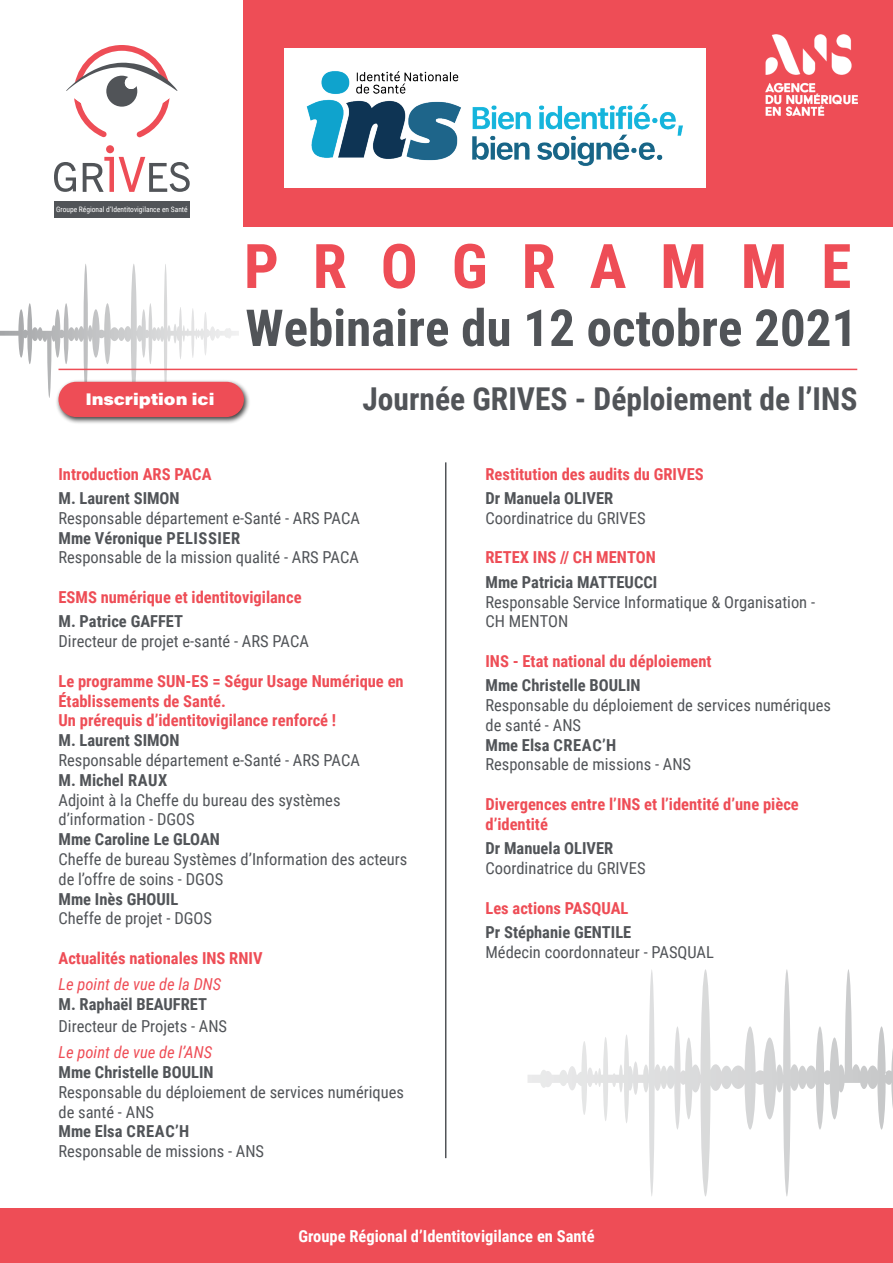
<style>
.page{position:relative;width:893px;height:1263px;background:#fff}
.page>*{position:absolute;margin:0;border:0;box-sizing:border-box;transform-origin:0 0}
.t1{font:700 61.5px "Roboto Condensed";letter-spacing:.55em;color:#ee4d56}
.t2{font:700 51px "Roboto Condensed";color:#515458}
.t3{font:700 31.5px "Roboto Condensed";color:#515458}
.t4{font:16.5px/19.8px "Roboto Condensed";color:#515458}
.t5{font:700 16.5px/19.8px "Roboto Condensed";color:#ee4d56}
.t6{font:700 16.5px "Roboto Condensed";color:#515458}
.t7{font:700 16.5px "Roboto Condensed";color:#fff}
.t8{font:italic 16.5px "Roboto Condensed";color:#ee4d56}
.t9{font:900 16.5px "Acumin Pro Wide";letter-spacing:-.005em;color:#fff}
.t10{font:7.5px "Roboto Condensed";color:#fff}
</style>
<div class="page">
<svg style="left:0;top:264px;width:239px;height:134px"></svg>
<div style="left:54px;top:201px;width:136px;height:17px;background:#515458"></div>
<svg style="left:66px;top:45px;width:111px;height:93px"></svg>
<svg style="left:54px;top:162px;width:22px;height:30px"></svg>
<svg style="left:83px;top:157px;width:107px;height:35px"></svg>
<div style="left:106px;top:145px;width:8px;height:8px;background:#ee4d56;border-radius:50%"></div>
<div style="left:244px;top:0;width:649px;height:226px;background:#ee4d56"></div>
<div style="left:0;top:1209px;width:893px;height:54px;background:#ee4d56"></div>
<hr style="left:58px;top:369px;width:799px;height:1px;background:#ee4d56">
<hr style="left:445px;top:462px;width:1px;height:696px;background:#515458">
<img style="left:765px;top:34px;width:92px;height:81px">
<svg style="left:528px;top:969px;width:365px;height:227px"></svg>
<img style="left:284px;top:49px;width:421px;height:139px">
<div style="left:56px;top:379px;width:195px;height:45px;background:#000001;opacity:.75"></div>
<div style="left:58px;top:382px;width:186px;height:35px;background:#ee4d56;border-radius:18px"></div>
<p class="t10" style="left:56px;top:204px;width:133px">Groupe Régional d’Identitovigilance en Santé</p>
<h1 class="t1" style="left:244px;top:223px;width:609px">PROGRAMME</h1>
<h2 class="t2" style="left:245px;top:292px;width:613px">Webinaire du 12 octobre 2021</h2>
<p class="t9" style="left:86px;top:387px;width:130px">Inscription ici</p>
<h3 class="t3" style="left:362px;top:376px;width:496px">Journée GRIVES - Déploiement de l’INS</h3>
<p class="t5" style="left:58px;top:463px;width:155px">Introduction ARS PACA</p>
<p class="t6" style="left:58px;top:487px;width:123px">M. Laurent SIMON</p>
<p class="t4" style="left:58px;top:507px;width:303px">Responsable département e-Santé - ARS PACA</p>
<p class="t6" style="left:58px;top:526px;width:183px">Mme Véronique PELISSIER</p>
<p class="t4" style="left:58px;top:547px;width:302px">Responsable de la mission qualité - ARS PACA</p>
<p class="t5" style="left:58px;top:587px;width:245px">ESMS numérique et identitovigilance</p>
<p class="t6" style="left:58px;top:610px;width:126px">M. Patrice GAFFET</p>
<p class="t4" style="left:58px;top:631px;width:252px">Directeur de projet e-santé - ARS PACA</p>
<p class="t5" style="left:58px;top:670px;width:347px">Le programme SUN-ES = Ségur Usage Numérique en<br>Établissements de Santé.<br>Un prérequis d’identitovigilance renforcé !</p>
<p class="t6" style="left:58px;top:729px;width:123px">M. Laurent SIMON</p>
<p class="t4" style="left:58px;top:749px;width:303px">Responsable département e-Santé - ARS PACA</p>
<p class="t6" style="left:58px;top:768px;width:110px">M. Michel RAUX</p>
<p class="t4" style="left:58px;top:789px;width:284px">Adjoint à la Cheffe du bureau des systèmes d’information - DGOS</p>
<p class="t6" style="left:58px;top:828px;width:163px">Mme Caroline Le GLOAN</p>
<p class="t4" style="left:58px;top:848px;width:350px">Cheffe de bureau Systèmes d’Information des acteurs de l’offre de soins - DGOS</p>
<p class="t6" style="left:58px;top:887px;width:121px">Mme Inès GHOUIL</p>
<p class="t4" style="left:58px;top:908px;width:155px">Cheffe de projet - DGOS</p>
<p class="t5" style="left:58px;top:947px;width:206px">Actualités nationales INS RNIV</p>
<p class="t8" style="left:58px;top:972px;width:164px">Le point de vue de la DNS</p>
<p class="t6" style="left:58px;top:992px;width:150px">M. Raphaël BEAUFRET</p>
<p class="t4" style="left:58px;top:1016px;width:170px">Directeur de Projets - ANS</p>
<p class="t8" style="left:58px;top:1041px;width:155px">Le point de vue de l’ANS</p>
<p class="t6" style="left:58px;top:1060px;width:157px">Mme Christelle BOULIN</p>
<p class="t4" style="left:58px;top:1081px;width:347px">Responsable du déploiement de services numériques de santé - ANS</p>
<p class="t6" style="left:58px;top:1120px;width:132px">Mme Elsa CREAC’H</p>
<p class="t4" style="left:58px;top:1141px;width:207px">Responsable de missions - ANS</p>
<p class="t5" style="left:485px;top:463px;width:220px">Restitution des audits du GRIVES</p>
<p class="t6" style="left:485px;top:487px;width:129px">Dr Manuela OLIVER</p>
<p class="t4" style="left:485px;top:507px;width:162px">Coordinatrice du GRIVES</p>
<p class="t5" style="left:485px;top:547px;width:172px">RETEX INS // CH MENTON</p>
<p class="t6" style="left:485px;top:570px;width:173px">Mme Patricia MATTEUCCI</p>
<p class="t4" style="left:485px;top:591px;width:331px">Responsable Service Informatique &amp; Organisation -<br>CH MENTON</p>
<p class="t5" style="left:485px;top:650px;width:228px">INS - Etat national du déploiement</p>
<p class="t6" style="left:485px;top:674px;width:157px">Mme Christelle BOULIN</p>
<p class="t4" style="left:485px;top:695px;width:347px">Responsable du déploiement de services numériques de santé - ANS</p>
<p class="t6" style="left:485px;top:733px;width:132px">Mme Elsa CREAC’H</p>
<p class="t4" style="left:485px;top:754px;width:207px">Responsable de missions - ANS</p>
<p class="t5" style="left:485px;top:794px;width:315px">Divergences entre l’INS et l’identité d’une pièce d’identité</p>
<p class="t6" style="left:485px;top:837px;width:129px">Dr Manuela OLIVER</p>
<p class="t4" style="left:485px;top:857px;width:162px">Coordinatrice du GRIVES</p>
<p class="t5" style="left:485px;top:897px;width:144px">Les actions PASQUAL</p>
<p class="t6" style="left:485px;top:920px;width:147px">Pr Stéphanie GENTILE</p>
<p class="t4" style="left:485px;top:941px;width:230px">Médecin coordonnateur - PASQUAL</p>
<p class="t7" style="left:298px;top:1224px;width:298px">Groupe Régional d’Identitovigilance en Santé</p>
</div>
